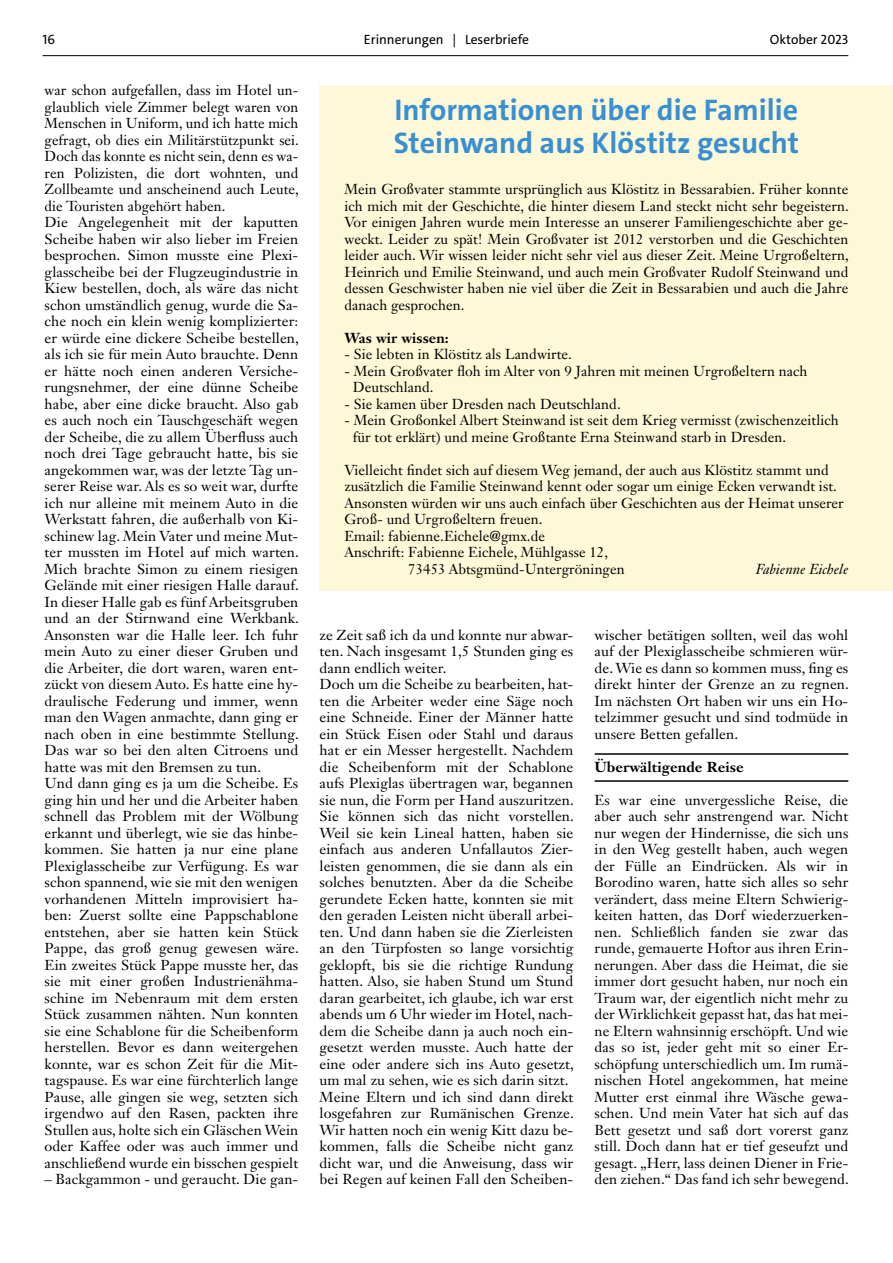
<style>
.page{position:relative;width:893px;height:1263px;background:#fff}
.page>*{position:absolute;margin:0;border:0;box-sizing:border-box;transform-origin:0 0}
.t1{font:700 30px/33px "The Sans";color:#398fd1}
.t2{font:14.25px/16.5px "Janson Text LT Std";letter-spacing:.005em;color:#000}
.t3{font:700 14.25px "Janson Text LT Std";letter-spacing:.005em;color:#000}
.t4{font:italic 14.25px "Janson Text LT Std";letter-spacing:.005em;color:#000}
.t5{font:13.5px "The Sans";color:#000}
</style>
<div class="page">
<hr style="left:43px;top:55px;width:805px;height:1px;background:#000">
<div style="left:320px;top:85px;width:573px;height:505px;background:#fdf9d8"></div>
<hr style="left:595px;top:753px;width:253px;height:2px;background:#000">
<hr style="left:595px;top:780px;width:253px;height:2px;background:#000">
<p class="t5" style="left:43px;top:31px;width:14px">16</p>
<p class="t5" style="left:364px;top:31px;width:167px">Erinnerungen | Leserbriefe</p>
<p class="t5" style="left:770px;top:31px;width:80px">Oktober 2023</p>
<p class="t2" style="left:45px;top:82px;width:256px">war schon aufgefallen, dass im Hotel un&shy;glaublich viele Zimmer belegt waren von Menschen in Uniform, und ich hatte mich gefragt, ob dies ein Militärstützpunkt sei.<br>Doch das konnte es nicht sein, denn es wa&shy;ren Polizisten, die dort wohnten, und Zollbeamte und anscheinend auch Leute, die Touristen abgehört haben.<br>Die Angelegenheit mit der kaputten Scheibe haben wir also lieber im Freien besprochen. Simon musste eine Plexi&shy;glasscheibe bei der Flugzeugindustrie in Kiew bestellen, doch, als wäre das nicht schon umständlich genug, wurde die Sa&shy;che noch ein klein wenig komplizierter: er würde eine dickere Scheibe bestellen, als ich sie für mein Auto brauchte. Denn er hätte noch einen anderen Versiche&shy;rungsnehmer, der eine dünne Scheibe habe, aber eine dicke braucht. Also gab es auch noch ein Tauschgeschäft wegen der Scheibe, die zu allem Überfluss auch noch drei Tage gebraucht hatte, bis sie angekommen war, was der letzte Tag un&shy;serer Reise war. Als es so weit war, durfte ich nur alleine mit meinem Auto in die Werkstatt fahren, die außerhalb von Ki&shy;schinew lag. Mein Vater und meine Mut&shy;ter mussten im Hotel auf mich warten.<br>Mich brachte Simon zu einem riesigen Gelände mit einer riesigen Halle darauf.<br>In dieser Halle gab es fünf Arbeitsgruben und an der Stirnwand eine Werkbank.<br>Ansonsten war die Halle leer. Ich fuhr mein Auto zu einer dieser Gruben und die Arbeiter, die dort waren, waren ent&shy;zückt von diesem Auto. Es hatte eine hy&shy;draulische Federung und immer, wenn man den Wagen anmachte, dann ging er nach oben in eine bestimmte Stellung.<br>Das war so bei den alten Citroens und hatte was mit den Bremsen zu tun.<br>Und dann ging es ja um die Scheibe. Es ging hin und her und die Arbeiter haben schnell das Problem mit der Wölbung erkannt und überlegt, wie sie das hinbe&shy;kommen. Sie hatten ja nur eine plane Plexiglasscheibe zur Verfügung. Es war schon spannend, wie sie mit den wenigen vorhandenen Mitteln improvisiert ha&shy;ben: Zuerst sollte eine Pappschablone entstehen, aber sie hatten kein Stück Pappe, das groß genug gewesen wäre.<br>Ein zweites Stück Pappe musste her, das sie mit einer großen Industrienähma&shy;schine im Nebenraum mit dem ersten Stück zusammen nähten. Nun konnten sie eine Schablone für die Scheibenform herstellen. Bevor es dann weitergehen konnte, war es schon Zeit für die Mit&shy;tagspause. Es war eine fürchterlich lange Pause, alle gingen sie weg, setzten sich irgendwo auf den Rasen, packten ihre Stullen aus, holte sich ein Gläschen Wein oder Kaffee oder was auch immer und anschließend wurde ein bisschen gespielt</p>
<p class="t2" style="left:45px;top:1171px;width:255px">– Backgammon - und geraucht. Die gan-</p>
<h1 class="t1" style="left:394px;top:94px;width:407px">Informationen über die Familie<br>Steinwand aus Klöstitz gesucht</h1>
<p class="t2" style="left:344px;top:181px;width:506px;text-align:justify">Mein Großvater stammte ursprünglich aus Klöstitz in Bessarabien. Früher konnte ich mich mit der Geschichte, die hinter diesem Land steckt nicht sehr begeistern.<br>Vor einigen Jahren wurde mein Interesse an unserer Familiengeschichte aber ge&shy;weckt. Leider zu spät! Mein Großvater ist 2012 verstorben und die Geschichten leider auch. Wir wissen leider nicht sehr viel aus dieser Zeit. Meine Urgroßeltern, Heinrich und Emilie Steinwand, und auch mein Großvater Rudolf Steinwand und dessen Geschwister haben nie viel über die Zeit in Bessarabien und auch die Jahre danach gesprochen.</p>
<p class="t3" style="left:344px;top:329px;width:106px">Was wir wissen:</p>
<p class="t2" style="left:344px;top:346px;width:229px">- Sie lebten in Klöstitz als Landwirte.</p>
<p class="t2" style="left:353px;top:362px;width:456px;text-indent:-8px">- Mein Großvater floh im Alter von 9 Jahren mit meinen Urgroßeltern nach<br>Deutschland.</p>
<p class="t2" style="left:344px;top:395px;width:278px">- Sie kamen über Dresden nach Deutschland.</p>
<p class="t2" style="left:353px;top:412px;width:487px;text-indent:-9px">- Mein Großonkel Albert Steinwand ist seit dem Krieg vermisst (zwischenzeitlich für tot erklärt) und meine Großtante Erna Steinwand starb in Dresden.</p>
<p class="t2" style="left:344px;top:461px;width:486px">Vielleicht findet sich auf diesem Weg jemand, der auch aus Klöstitz stammt und</p>
<p class="t2" style="left:344px;top:478px;width:494px">zusätzlich die Familie Steinwand kennt oder sogar um einige Ecken verwandt ist.</p>
<p class="t2" style="left:344px;top:494px;width:501px">Ansonsten würden wir uns auch einfach über Geschichten aus der Heimat unserer</p>
<p class="t2" style="left:344px;top:511px;width:200px">Groß- und Urgroßeltern freuen.</p>
<p class="t2" style="left:344px;top:527px;width:202px">Email: fabienne.Eichele@gmx.de</p>
<p class="t2" style="left:344px;top:544px;width:265px">Anschrift: Fabienne Eichele, Mühlgasse 12,</p>
<p class="t2" style="left:408px;top:560px;width:218px">73453 Abtsgmünd-Untergröningen</p>
<p class="t4" style="left:756px;top:560px;width:94px">Fabienne Eichele</p>
<p class="t2" style="left:320px;top:626px;width:256px">ze Zeit saß ich da und konnte nur abwar&shy;ten. Nach insgesamt 1,5 Stunden ging es dann endlich weiter.<br>Doch um die Scheibe zu bearbeiten, hat&shy;ten die Arbeiter weder eine Säge noch eine Schneide. Einer der Männer hatte ein Stück Eisen oder Stahl und daraus hat er ein Messer hergestellt. Nachdem die Scheibenform mit der Schablone aufs Plexiglas übertragen war, begannen sie nun, die Form per Hand auszuritzen.<br>Sie können sich das nicht vorstellen.<br>Weil sie kein Lineal hatten, haben sie einfach aus anderen Unfallautos Zier&shy;leisten genommen, die sie dann als ein solches benutzten. Aber da die Scheibe gerundete Ecken hatte, konnten sie mit den geraden Leisten nicht überall arbei&shy;ten. Und dann haben sie die Zierleisten an den Türpfosten so lange vorsichtig geklopft, bis sie die richtige Rundung hatten. Also, sie haben Stund um Stund daran gearbeitet, ich glaube, ich war erst abends um 6 Uhr wieder im Hotel, nach&shy;dem die Scheibe dann ja auch noch ein&shy;gesetzt werden musste. Auch hatte der eine oder andere sich ins Auto gesetzt, um mal zu sehen, wie es sich darin sitzt.<br>Meine Eltern und ich sind dann direkt losgefahren zur Rumänischen Grenze.<br>Wir hatten noch ein wenig Kitt dazu be&shy;kommen, falls die Scheibe nicht ganz dicht war, und die Anweisung, dass wir bei Regen auf keinen Fall den Scheiben-</p>
<p class="t2" style="left:595px;top:626px;width:256px;text-align:justify">wischer betätigen sollten, weil das wohl auf der Plexiglasscheibe schmieren wür&shy;de. Wie es dann so kommen muss, fing es direkt hinter der Grenze an zu regnen.<br>Im nächsten Ort haben wir uns ein Ho&shy;telzimmer gesucht und sind todmüde in unsere Betten gefallen.</p>
<p class="t3" style="left:595px;top:758px;width:151px">Überwältigende Reise</p>
<p class="t2" style="left:595px;top:791px;width:256px;text-align:justify">Es war eine unvergessliche Reise, die aber auch sehr anstrengend war. Nicht nur wegen der Hindernisse, die sich uns in den Weg gestellt haben, auch wegen der Fülle an Eindrücken. Als wir in Borodino waren, hatte sich alles so sehr verändert, dass meine Eltern Schwierig&shy;keiten hatten, das Dorf wiederzuerken&shy;nen. Schließlich fanden sie zwar das runde, gemauerte Hoftor aus ihren Erin&shy;nerungen. Aber dass die Heimat, die sie immer dort gesucht haben, nur noch ein Traum war, der eigentlich nicht mehr zu der Wirklichkeit gepasst hat, das hat mei&shy;ne Eltern wahnsinnig erschöpft. Und wie das so ist, jeder geht mit so einer Er&shy;schöpfung unterschiedlich um. Im rumä&shy;nischen Hotel angekommen, hat meine Mutter erst einmal ihre Wäsche gewa&shy;schen. Und mein Vater hat sich auf das Bett gesetzt und saß dort vorerst ganz still. Doch dann hat er tief geseufzt und gesagt. „Herr, lass deinen Diener in Frie&shy;den ziehen.“ Das fand ich sehr bewegend.</p>
</div>
